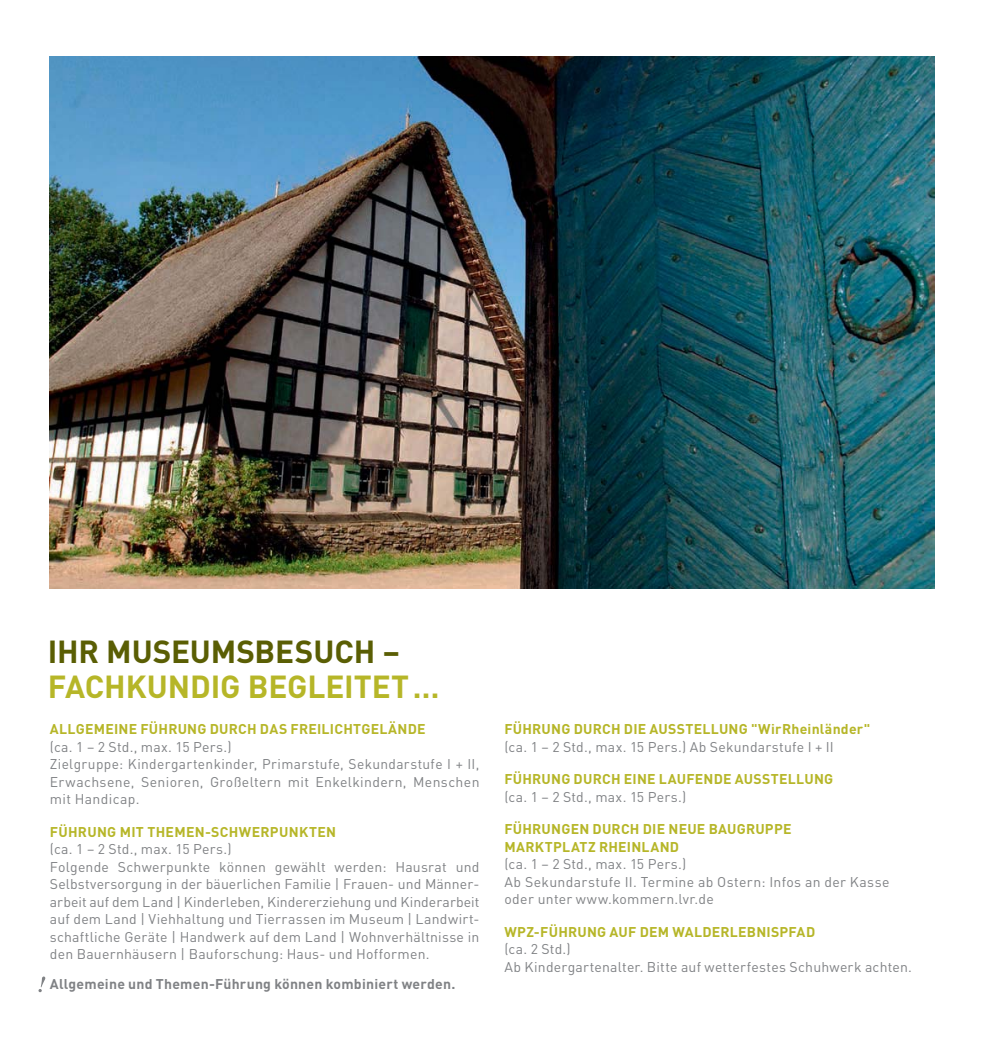
<style>
.page{position:relative;width:981px;height:1041px;background:#fff}
.page>*{position:absolute;margin:0;border:0;box-sizing:border-box;transform-origin:0 0}
.t1{font:700 31.5px "DIN";letter-spacing:-.005em;color:#b6b628}
.t2{font:700 31.5px "DIN";letter-spacing:-.005em;color:#5a5e04}
.t3{font:14px/17.5px "DIN";letter-spacing:.015em;color:#808285}
.t4{font:700 14px/17.5px "DIN";letter-spacing:.015em;color:#b6b628}
.t5{font:700 14px "DIN";letter-spacing:.015em;color:#808285}
</style>
<div class="page">
<svg style="left:38px;top:976px;width:7px;height:16px"></svg>
<img style="left:50px;top:56px;width:884px;height:533px">
<h1 class="t2" style="left:48px;top:640px;width:353px">IHR MUSEUMSBESUCH –</h1>
<h1 class="t1" style="left:48px;top:675px;width:393px">FACHKUNDIG BEGLEITET …</h1>
<p class="t4" style="left:50px;top:722px;width:377px">ALLGEMEINE FÜHRUNG DURCH DAS FREILICHTGELÄNDE</p>
<p class="t3" style="left:50px;top:739px;width:431px">(ca. 1 – 2 Std., max. 15 Pers.)<br>Zielgruppe: Kindergartenkinder, Primarstufe, Sekundarstufe I + II, Erwachsene, Senioren, Großeltern mit Enkelkindern, Menschen mit Handicap.</p>
<p class="t4" style="left:50px;top:824px;width:288px">FÜHRUNG MIT THEMEN-SCHWERPUNKTEN</p>
<p class="t3" style="left:50px;top:842px;width:431px">(ca. 1 – 2 Std., max. 15 Pers.)<br>Folgende Schwerpunkte können gewählt werden: Hausrat und Selbstversorgung in der bäuerlichen Familie | Frauen- und Männer&shy;arbeit auf dem Land | Kinderleben, Kindererziehung und Kinderarbeit auf dem Land | Viehhaltung und Tierrassen im Museum | Landwirt&shy;schaftliche Geräte | Handwerk auf dem Land | Wohnverhältnisse in den Bauernhäusern | Bauforschung: Haus- und Hofformen.</p>
<p class="t5" style="left:50px;top:979px;width:407px">Allgemeine und Themen-Führung können kombiniert werden.</p>
<p class="t4" style="left:504px;top:722px;width:367px">FÜHRUNG DURCH DIE AUSSTELLUNG "WirRheinländer"</p>
<p class="t3" style="left:504px;top:739px;width:331px">(ca. 1 – 2 Std., max. 15 Pers.) Ab Sekundarstufe I + II</p>
<p class="t4" style="left:504px;top:771px;width:330px">FÜHRUNG DURCH EINE LAUFENDE AUSSTELLUNG</p>
<p class="t3" style="left:504px;top:789px;width:183px">(ca. 1 – 2 Std., max. 15 Pers.)</p>
<p class="t4" style="left:504px;top:821px;width:289px">FÜHRUNGEN DURCH DIE NEUE BAUGRUPPE<br>MARKTPLATZ RHEINLAND</p>
<p class="t3" style="left:504px;top:857px;width:387px">(ca. 1 – 2 Std., max. 15 Pers.)<br>Ab Sekundarstufe II. Termine ab Ostern: Infos an der Kasse oder unter www.kommern.lvr.de</p>
<p class="t4" style="left:504px;top:924px;width:312px">WPZ-FÜHRUNG AUF DEM WALDERLEBNISPFAD</p>
<p class="t3" style="left:504px;top:942px;width:409px">(ca. 2 Std.)<br>Ab Kindergartenalter. Bitte auf wetterfestes Schuhwerk achten.</p>
</div>
